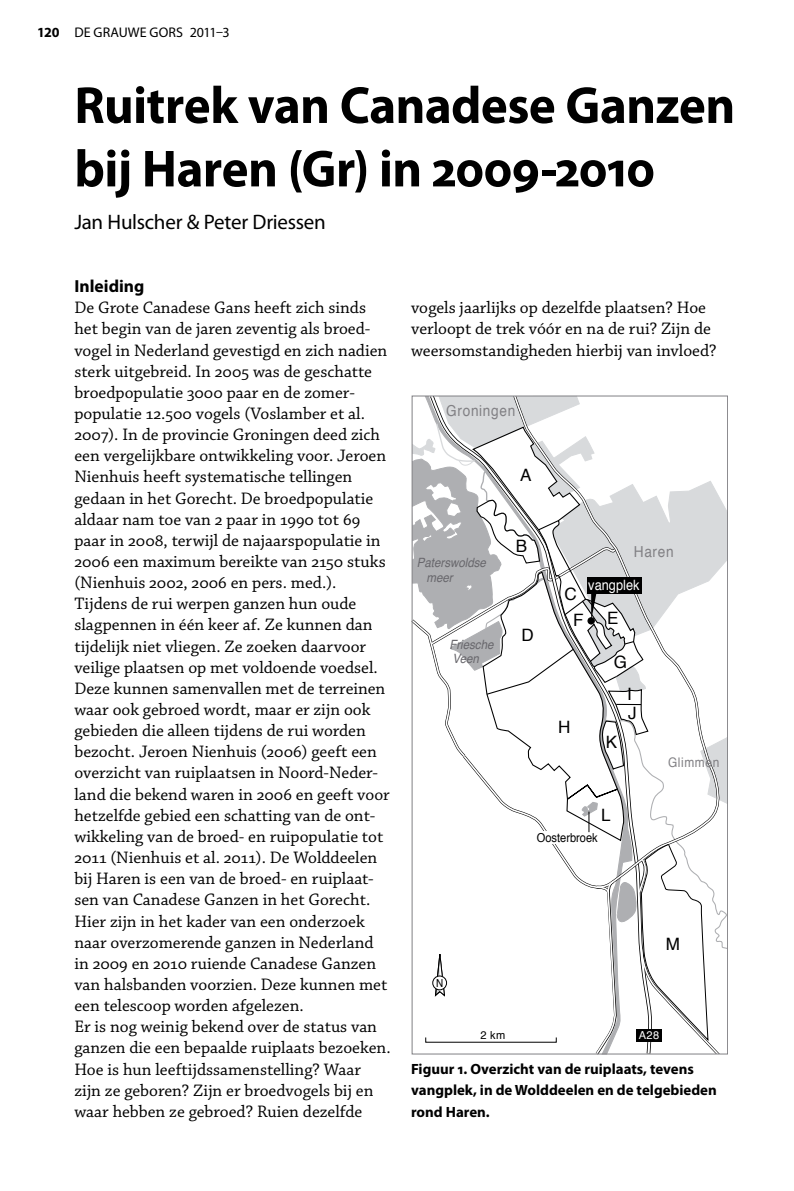
<style>
.page{position:relative;width:794px;height:1191px;background:#fff}
.page>*{position:absolute;margin:0;border:0;box-sizing:border-box;transform-origin:0 0}
.t1{font:700 52.5px/63.4px "Myriad Pro";letter-spacing:-.01em;color:#000}
.t2{font:21px "Myriad Pro";letter-spacing:-.01em;color:#000}
.t3{font:17.5px/21.2px "Chaparral Pro";color:#000}
.t4{font:16.97px/26.1px "Helvetica";color:#000;text-align:center}
.t5{font:15.22px "Helvetica";letter-spacing:.05em;color:#818084;scale:.9 1}
.t6{font:700 14.88px/21.2px "Myriad Pro";color:#000}
.t7{font:14.17px "Helvetica";color:#fff;scale:.9 1}
.t8{font:14px "Myriad Pro";letter-spacing:.005em;color:#000}
.t9{font:13.3px "Helvetica";letter-spacing:.05em;color:#818084;scale:.9 1}
.t10{font:italic 12.78px/15.2px "Helvetica";color:#68676c;scale:.9 1}
.t11{font:12.25px "Helvetica";color:#000;scale:.9 1}
.t12{font:11.03px "Helvetica";color:#000}
.t13{font:11.03px "Helvetica";color:#fff}
.t14{font:11.03px "Helvetica";color:#000;scale:.9 1}
.s1{font-weight:700}
.s2{font-family:"Myriad Pro";font-weight:700}
</style>
<div class="page">
<svg style="left:411px;top:395px;width:317px;height:660px"></svg>
<div style="left:433px;top:976px;width:13px;height:13px;background:#fff;border-radius:50%"></div>
<div style="left:432px;top:975px;width:15px;height:15px;border:1px solid #000;border-radius:50%"></div>
<p class="t8" style="left:37px;top:24px;width:194px"><span class="s1">120</span> de grauwe gors 2011–3</p>
<p class="t1" style="left:74px;top:72px;width:662px">Ruitrek van Canadese Ganzen bij Haren (Gr) in 2009-2010</p>
<p class="t2" style="left:74px;top:209px;width:253px">Jan Hulscher &amp; Peter Driessen</p>
<p class="t3" style="left:74px;top:277px;width:318px"><span class="s2">Inleiding<br></span>De Grote Canadese Gans heeft zich sinds het begin van de jaren zeventig als broed&shy;vogel in Nederland gevestigd en zich nadien sterk uitgebreid. In 2005 was de geschatte broedpopulatie 3000 paar en de zomer&shy;populatie 12.500 vogels (Voslamber et al.<br>2007). In de provincie Groningen deed zich een vergelijkbare ontwikkeling voor. Jeroen Nienhuis heeft systematische tellingen gedaan in het Gorecht. De broedpopulatie aldaar nam toe van 2 paar in 1990 tot 69 paar in 2008, terwijl de najaarspopulatie in 2006 een maximum bereikte van 2150 stuks (Nienhuis 2002, 2006 en pers. med.).<br>Tijdens de rui werpen ganzen hun oude slagpennen in één keer af. Ze kunnen dan tijdelijk niet vliegen. Ze zoeken daarvoor veilige plaatsen op met voldoende voedsel.<br>Deze kunnen samenvallen met de terreinen waar ook gebroed wordt, maar er zijn ook gebieden die alleen tijdens de rui worden bezocht. Jeroen Nienhuis (2006) geeft een overzicht van ruiplaatsen in Noord-Neder&shy;land die bekend waren in 2006 en geeft voor hetzelfde gebied een schatting van de ont&shy;wikkeling van de broed- en ruipopulatie tot 2011 (Nienhuis et al. 2011). De Wolddeelen bij Haren is een van de broed- en ruiplaat&shy;sen van Canadese Ganzen in het Gorecht.<br>Hier zijn in het kader van een onderzoek naar overzomerende ganzen in Nederland in 2009 en 2010 ruiende Canadese Ganzen van halsbanden voorzien. Deze kunnen met een telescoop worden afgelezen.<br>Er is nog weinig bekend over de status van ganzen die een bepaalde ruiplaats bezoeken.<br>Hoe is hun leeftijdssamenstelling? Waar zijn ze geboren? Zijn er broedvogels bij en waar hebben ze gebroed? Ruien dezelfde</p>
<p class="t3" style="left:411px;top:298px;width:307px">vogels jaarlijks op dezelfde plaatsen? Hoe verloopt de trek vóór en na de rui? Zijn de weersomstandigheden hierbij van invloed?</p>
<p class="t5" style="left:446px;top:399px;width:78px">Groningen</p>
<p class="t4" style="left:520px;top:463px;width:13px">A</p>
<p class="t10" style="left:426px;top:555px;width:68px;text-indent:-10px">Paterswoldse meer</p>
<p class="t10" style="left:449px;top:638px;width:51px;line-height:13.3px">Friesche<br>Veen</p>
<p class="t4" style="left:516px;top:534px;width:13px">B</p>
<p class="t4" style="left:521px;top:622px;width:14px">D</p>
<p class="t5" style="left:634px;top:540px;width:46px">Haren</p>
<p class="t7" style="left:588px;top:573px;width:58px">vangplek</p>
<p class="t4" style="left:564px;top:582px;width:20px">C<br>F</p>
<p class="t4" style="left:607px;top:606px;width:13px">E</p>
<p class="t4" style="left:614px;top:649px;width:15px">G</p>
<p class="t4" style="left:558px;top:714px;width:14px">H</p>
<p class="t4" style="left:606px;top:729px;width:13px">K</p>
<p class="t4" style="left:627px;top:681px;width:6px">I</p>
<p class="t4" style="left:628px;top:700px;width:10px">J</p>
<p class="t4" style="left:601px;top:802px;width:11px">L</p>
<p class="t9" style="left:668px;top:752px;width:59px">Glimmen</p>
<p class="t11" style="left:537px;top:828px;width:69px">Oosterbroek</p>
<p class="t14" style="left:436px;top:974px;width:9px">N</p>
<p class="t4" style="left:666px;top:931px;width:16px">M</p>
<p class="t12" style="left:480px;top:1026px;width:26px">2 km</p>
<p class="t13" style="left:639px;top:1026px;width:22px">A28</p>
<p class="t6" style="left:411px;top:1058px;width:307px">Figuur 1. Overzicht van de ruiplaats, tevens vangplek, in de Wolddeelen en de telgebieden rond Haren.</p>
</div>
